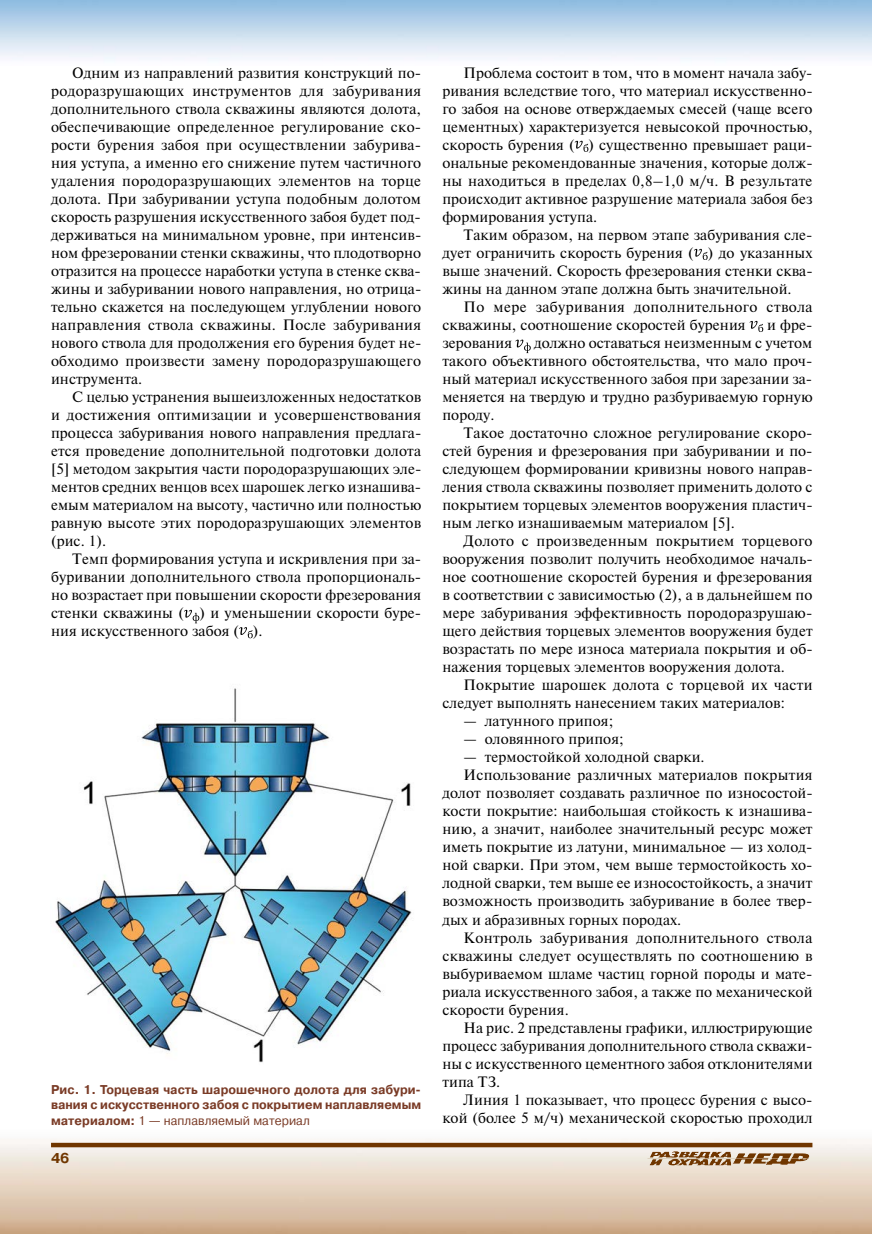
<style>
.page{position:relative;width:872px;height:1234px;background:#fff}
.page>*{position:absolute;margin:0;border:0;box-sizing:border-box;transform-origin:0 0}
.t1{font:15px/18px "Newton C";letter-spacing:.005em;color:#000;text-align:justify}
.t2{font:15px/18px "Newton C";letter-spacing:.025em;color:#000}
.t3{font:700 14.25px "Pragmatica C";color:#703600}
.t4{font:700 12.75px/15.3px "Pragmatica C";color:#7a3b26;text-align:justify;scale:.95 1}
.s1{font-weight:400}
</style>
<div class="page">
<img style="left:0;top:1139px;width:872px;height:94px">
<svg style="left:51px;top:1142px;width:761px;height:4px;background:#8b5c30"></svg>
<img style="left:650px;top:1151px;width:80px;height:6px">
<svg style="left:184px;top:609px;width:15px;height:14px"></svg>
<svg style="left:239px;top:627px;width:14px;height:11px"></svg>
<svg style="left:574px;top:141px;width:14px;height:11px"></svg>
<svg style="left:694px;top:249px;width:13px;height:11px"></svg>
<svg style="left:749px;top:321px;width:14px;height:11px"></svg>
<svg style="left:515px;top:339px;width:16px;height:14px"></svg>
<img style="left:55px;top:688px;width:357px;height:375px">
<p class="t1" style="left:51px;top:64px;width:372px;text-indent:21px">Одним из направлений развития конструкций по&shy;родоразрушающих инструментов для забуривания дополнительного ствола скважины являются долота, обеспечивающие определенное регулирование ско&shy;рости бурения забоя при осуществлении забурива&shy;ния уступа, а именно его снижение путем частичного удаления породоразрушающих элементов на торце долота. При забуривании уступа подобным долотом скорость разрушения искусственного забоя будет под&shy;держиваться на минимальном уровне, при интенсив&shy;ном фрезеровании стенки скважины, что плодотворно отразится на процессе наработки уступа в стенке сква&shy;жины и забуривании нового направления, но отрица&shy;тельно скажется на последующем углублении нового направления ствола скважины. После забуривания нового ствола для продолжения его бурения будет не&shy;обходимо произвести замену породоразрушающего инструмента.</p>
<p class="t1" style="left:51px;top:388px;width:372px;text-indent:21px">С целью устранения вышеизложенных недостатков и достижения оптимизации и усовершенствования процесса забуривания нового направления предлага&shy;ется проведение дополнительной подготовки долота [5] методом закрытия части породоразрушающих эле&shy;ментов средних венцов всех шарошек легко изнашива&shy;емым материалом на высоту, частично или полностью равную высоте этих породоразрушающих элементов (рис. 1).</p>
<p class="t1" style="left:51px;top:550px;width:372px;text-indent:21px">Темп формирования уступа и искривления при за&shy;буривании дополнительного ствола пропорциональ&shy;но возрастает при повышении скорости фрезерования стенки скважины ( ) и уменьшении скорости буре&shy;ния искусственного забоя ( ).</p>
<p class="t4" style="left:51px;top:1081px;width:391px">Рис. 1. Торцевая часть шарошечного долота для забури&shy;вания с искусственного забоя с покрытием наплавляемым материалом: <span class="s1">1 — наплавляемый материал</span></p>
<p class="t3" style="left:51px;top:1150px;width:20px">46</p>
<p class="t1" style="left:442px;top:64px;width:372px;text-indent:21px">Проблема состоит в том, что в момент начала забу&shy;ривания вследствие того, что материал искусственно&shy;го забоя на основе отверждаемых смесей (чаще всего цементных) характеризуется невысокой прочностью, скорость бурения ( ) существенно превышает раци&shy;ональные рекомендованные значения, которые долж&shy;ны находиться в пределах 0,8–1,0 м/ч. В результате происходит активное разрушение материала забоя без формирования уступа.</p>
<p class="t1" style="left:442px;top:226px;width:372px;text-indent:21px">Таким образом, на первом этапе забуривания сле&shy;дует ограничить скорость бурения ( ) до указанных выше значений. Скорость фрезерования стенки сква&shy;жины на данном этапе должна быть значительной.</p>
<p class="t2" style="left:442px;top:298px;width:372px;text-indent:21px">По мере забуривания дополнительного ствола скважины, соотношение скоростей бурения</p>
<p class="t1" style="left:767px;top:316px;width:47px">и фре-</p>
<p class="t1" style="left:442px;top:334px;width:71px">зерования</p>
<p class="t1" style="left:442px;top:334px;width:372px;text-indent:92px">должно оставаться неизменным с учетом такого объективного обстоятельства, что мало проч&shy;ный материал искусственного забоя при зарезании за&shy;меняется на твердую и трудно разбуриваемую горную породу.</p>
<p class="t1" style="left:442px;top:424px;width:372px;text-indent:21px">Такое достаточно сложное регулирование скоро&shy;стей бурения и фрезерования при забуривании и по&shy;следующем формировании кривизны нового направ&shy;ления ствола скважины позволяет применить долото с покрытием торцевых элементов вооружения пластич&shy;ным легко изнашиваемым материалом [5].</p>
<p class="t1" style="left:442px;top:532px;width:372px;text-indent:21px">Долото с произведенным покрытием торцевого вооружения позволит получить необходимое началь&shy;ное соотношение скоростей бурения и фрезерования в соответствии с зависимостью (2), а в дальнейшем по мере забуривания эффективность породоразрушаю&shy;щего действия торцевых элементов вооружения будет возрастать по мере износа материала покрытия и об&shy;нажения торцевых элементов вооружения долота.</p>
<p class="t1" style="left:442px;top:676px;width:372px;text-indent:21px">Покрытие шарошек долота с торцевой их части следует выполнять нанесением таких материалов:</p>
<p class="t1" style="left:463px;top:712px;width:151px">— латунного припоя;</p>
<p class="t1" style="left:463px;top:730px;width:162px">— оловянного припоя;</p>
<p class="t1" style="left:463px;top:748px;width:243px">— термостойкой холодной сварки.</p>
<p class="t1" style="left:463px;top:766px;width:350px">Использование различных материалов покрытия</p>
<p class="t1" style="left:442px;top:784px;width:372px">долот позволяет создавать различное по износостой-</p>
<p class="t1" style="left:442px;top:802px;width:372px">кости покрытие: наибольшая стойкость к изнашива-</p>
<p class="t1" style="left:442px;top:820px;width:372px">нию, а значит, наиболее значительный ресурс может</p>
<p class="t1" style="left:442px;top:838px;width:371px">иметь покрытие из латуни, минимальное — из холод-</p>
<p class="t1" style="left:442px;top:856px;width:372px">ной сварки. При этом, чем выше термостойкость хо-</p>
<p class="t1" style="left:442px;top:874px;width:371px">лодной сварки, тем выше ее износостойкость, а значит</p>
<p class="t1" style="left:442px;top:892px;width:371px">возможность производить забуривание в более твер-</p>
<p class="t1" style="left:442px;top:910px;width:240px">дых и абразивных горных породах.</p>
<p class="t1" style="left:463px;top:928px;width:350px">Контроль забуривания дополнительного ствола</p>
<p class="t1" style="left:442px;top:946px;width:372px">скважины следует осуществлять по соотношению в</p>
<p class="t1" style="left:442px;top:964px;width:371px">выбуриваемом шламе частиц горной породы и мате-</p>
<p class="t1" style="left:442px;top:982px;width:372px">риала искусственного забоя, а также по механической</p>
<p class="t1" style="left:442px;top:1000px;width:128px">скорости бурения.</p>
<p class="t1" style="left:463px;top:1018px;width:350px">На рис. 2 представлены графики, иллюстрирующие</p>
<p class="t1" style="left:442px;top:1036px;width:372px">процесс забуривания дополнительного ствола скважи-</p>
<p class="t1" style="left:442px;top:1054px;width:371px">ны с искусственного цементного забоя отклонителями</p>
<p class="t1" style="left:442px;top:1072px;width:60px">типа ТЗ.</p>
<p class="t1" style="left:463px;top:1090px;width:350px">Линия 1 показывает, что процесс бурения с высо-</p>
<p class="t1" style="left:442px;top:1108px;width:372px">кой (более 5 м/ч) механической скоростью проходил</p>
</div>
